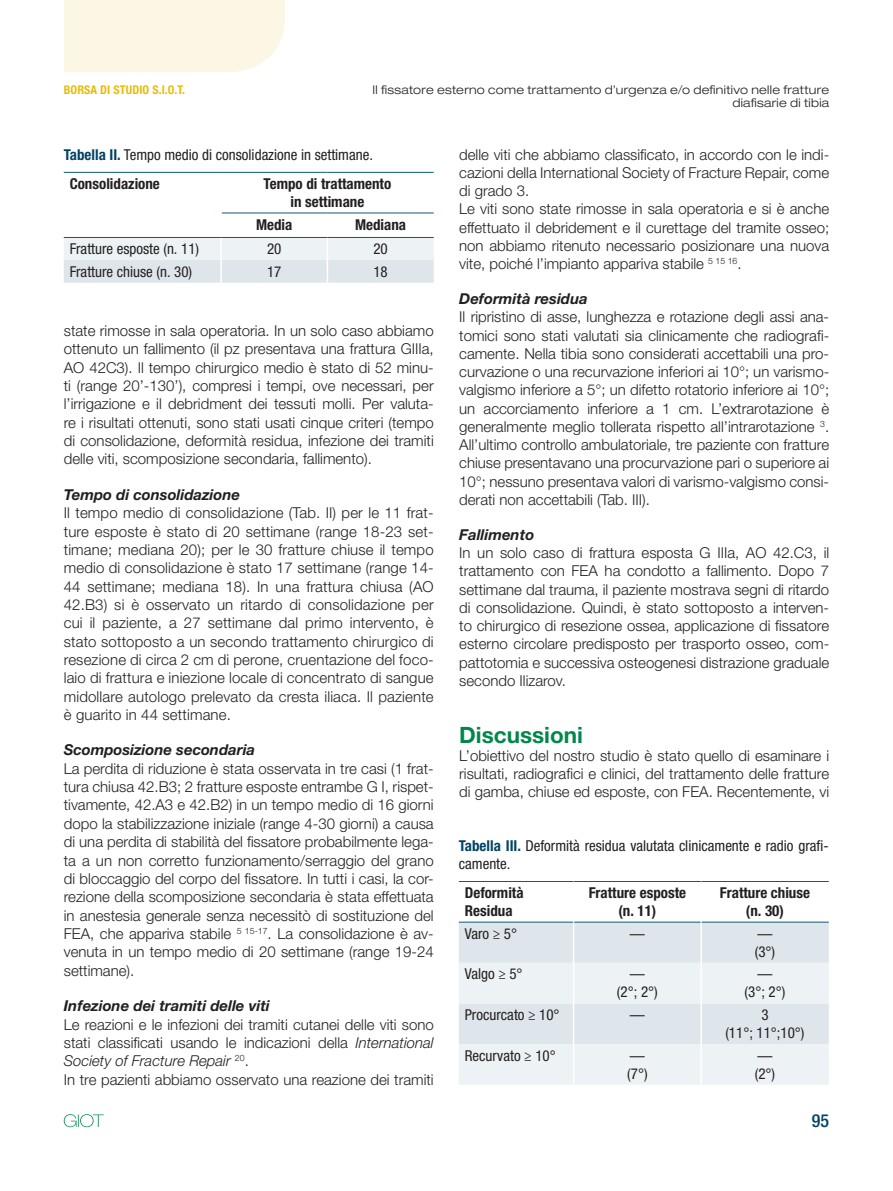
<style>
.page{position:relative;width:893px;height:1191px;background:#fff}
.page>*{position:absolute;margin:0;border:0;box-sizing:border-box;transform-origin:0 0}
.t1{font:700 22.5px "Helvetica Neue LT Std";color:#00884a}
.t2{font:500 condensed 18px "Helvetica Neue LT Std";color:#004264}
.t3{font:300 15px/18.3px "Helvetica Neue LT Std";color:#231f20;text-align:justify}
.t4{font:condensed 15px/18px "Helvetica Neue LT Std";color:#231f20}
.t5{font:italic 700 15px "Helvetica Neue LT Std";color:#231f20}
.t6{font:700 condensed 15px/18px "Helvetica Neue LT Std";color:#231f20;text-align:center}
.t7{font:300 expanded 12px/13.5px "Helvetica Neue LT Std";letter-spacing:.025em;color:#231f20;text-align:right}
.t8{font:700 condensed 12px "Helvetica Neue LT Std";letter-spacing:.01em;color:#e8bd06}
.s1{font-weight:700;color:#004264}
.s2{font-weight:700}
.s3{font-style:italic}
</style>
<div class="page">
<div style="left:64px;top:0;width:221px;height:72px;background:#fcf7e5"></div>
<svg style="left:64px;top:1114px;width:40px;height:13px"></svg>
<svg style="left:64px;top:212px;width:370px;height:71px"></svg>
<hr style="left:64px;top:237px;width:157px;height:1px;background:#0a5d73">
<hr style="left:64px;top:172px;width:157px;height:1px;background:#0a5d73">
<hr style="left:221px;top:172px;width:106px;height:1px;background:#0a5d73">
<hr style="left:327px;top:172px;width:107px;height:1px;background:#0a5d73">
<hr style="left:222px;top:213px;width:105px;height:1px;background:#0a5d73">
<hr style="left:327px;top:213px;width:107px;height:1px;background:#0a5d73">
<hr style="left:221px;top:237px;width:106px;height:1px;background:#0a5d73">
<hr style="left:327px;top:237px;width:107px;height:1px;background:#0a5d73">
<svg style="left:459px;top:921px;width:370px;height:1px"></svg>
<div style="left:459px;top:923px;width:370px;height:39px;background:#dfe6eb"></div>
<svg style="left:459px;top:962px;width:370px;height:122px;background:#e8eef1"></svg>
<hr style="left:459px;top:881px;width:115px;height:1px;background:#0a5d73">
<hr style="left:574px;top:881px;width:127px;height:1px;background:#0a5d73">
<hr style="left:701px;top:881px;width:128px;height:1px;background:#0a5d73">
<hr style="left:459px;top:922px;width:115px;height:1px;background:#0a5d73">
<hr style="left:574px;top:922px;width:127px;height:1px;background:#0a5d73">
<hr style="left:701px;top:922px;width:128px;height:1px;background:#0a5d73">
<hr style="left:573px;top:881px;width:1px;height:41px;background:#fff">
<hr style="left:700px;top:881px;width:2px;height:41px;background:#fff">
<hr style="left:573px;top:922px;width:1px;height:40px;background:#fff">
<hr style="left:700px;top:922px;width:2px;height:40px;background:#fff">
<hr style="left:573px;top:962px;width:1px;height:41px;background:#fff">
<hr style="left:700px;top:962px;width:2px;height:41px;background:#fff">
<hr style="left:573px;top:1003px;width:1px;height:41px;background:#fff">
<hr style="left:700px;top:1003px;width:2px;height:41px;background:#fff">
<hr style="left:573px;top:1044px;width:1px;height:40px;background:#fff">
<hr style="left:700px;top:1044px;width:2px;height:40px;background:#fff">
<p class="t8" style="left:64px;top:82px;width:123px">BORSA DI STUDIO S.I.O.T.</p>
<p class="t7" style="left:373px;top:82px;width:458px">Il fissatore esterno come trattamento d’urgenza e/o definitivo nelle fratture diafisarie di tibia</p>
<p class="t4" style="left:70px;top:139px;width:305px;line-height:29.4px;text-indent:-6px"><span class="s1">Tabella II.</span> Tempo medio di consolidazione in settimane.<br><span class="s2">Consolidazione</span></p>
<p class="t6" style="left:264px;top:174px;width:129px">Tempo di trattamento in settimane</p>
<p class="t6" style="left:256px;top:215px;width:38px">Media</p>
<p class="t6" style="left:355px;top:215px;width:53px">Mediana</p>
<p class="t4" style="left:70px;top:240px;width:131px">Fratture esposte (n. 11)</p>
<p class="t4" style="left:267px;top:240px;width:16px">20</p>
<p class="t4" style="left:373px;top:240px;width:16px">20</p>
<p class="t4" style="left:70px;top:262px;width:124px">Fratture chiuse (n. 30)</p>
<p class="t4" style="left:267px;top:262px;width:16px">17</p>
<p class="t4" style="left:373px;top:262px;width:16px">18</p>
<p class="t3" style="left:64px;top:321px;width:371px">state rimosse in sala operatoria. In un solo caso abbiamo ottenuto un fallimento (il pz presentava una frattura GIIIa, AO 42C3). Il tempo chirurgico medio è stato di 52 minu&shy;ti (range 20’-130’), compresi i tempi, ove necessari, per l’irrigazione e il debridment dei tessuti molli. Per valuta&shy;re i risultati ottenuti, sono stati usati cinque criteri (tempo di consolidazione, deformità residua, infezione dei tramiti delle viti, scomposizione secondaria, fallimento).</p>
<p class="t5" style="left:64px;top:485px;width:178px">Tempo di consolidazione</p>
<p class="t3" style="left:64px;top:503px;width:371px">Il tempo medio di consolidazione (Tab. II) per le 11 frat&shy;ture esposte è stato di 20 settimane (range 18-23 set&shy;timane; mediana 20); per le 30 fratture chiuse il tempo medio di consolidazione è stato 17 settimane (range 14- 44 settimane; mediana 18). In una frattura chiusa (AO 42.B3) si è osservato un ritardo di consolidazione per cui il paziente, a 27 settimane dal primo intervento, è stato sottoposto a un secondo trattamento chirurgico di resezione di circa 2 cm di perone, cruentazione del foco&shy;laio di frattura e iniezione locale di concentrato di sangue midollare autologo prelevato da cresta iliaca. Il paziente è guarito in 44 settimane.</p>
<p class="t5" style="left:64px;top:740px;width:193px">Scomposizione secondaria</p>
<p class="t3" style="left:64px;top:759px;width:371px">La perdita di riduzione è stata osservata in tre casi (1 frat&shy;tura chiusa 42.B3; 2 fratture esposte entrambe G I, rispet&shy;tivamente, 42.A3 e 42.B2) in un tempo medio di 16 giorni dopo la stabilizzazione iniziale (range 4-30 giorni) a causa di una perdita di stabilità del fissatore probabilmente lega&shy;ta a un non corretto funzionamento/serraggio del grano di bloccaggio del corpo del fissatore. In tutti i casi, la cor&shy;rezione della scomposizione secondaria è stata effettuata in anestesia generale senza necessitò di sostituzione del FEA, che appariva stabile <sup>5</sup> <sup>15-17</sup>. La consolidazione è av&shy;venuta in un tempo medio di 20 settimane (range 19-24 settimane).</p>
<p class="t5" style="left:64px;top:996px;width:208px">Infezione dei tramiti delle viti</p>
<p class="t3" style="left:64px;top:1014px;width:371px;text-align:left">Le reazioni e le infezioni dei tramiti cutanei delle viti sono stati classificati usando le indicazioni della <span class="s3">International Society of Fracture Repair</span> <sup>20</sup>.<br>In tre pazienti abbiamo osservato una reazione dei tramiti</p>
<p class="t3" style="left:459px;top:145px;width:371px;text-align:left">delle viti che abbiamo classificato, in accordo con le indi&shy;cazioni della International Society of Fracture Repair, come di grado 3.<br>Le viti sono state rimosse in sala operatoria e si è anche effettuato il debridement e il curettage del tramite osseo; non abbiamo ritenuto necessario posizionare una nuova vite, poiché l’impianto appariva stabile <sup>5</sup> <sup>15</sup> <sup>16</sup>.</p>
<p class="t5" style="left:459px;top:289px;width:130px">Deformità residua</p>
<p class="t3" style="left:459px;top:308px;width:371px">Il ripristino di asse, lunghezza e rotazione degli assi ana&shy;tomici sono stati valutati sia clinicamente che radiografi&shy;camente. Nella tibia sono considerati accettabili una pro&shy;curvazione o una recurvazione inferiori ai 10°; un varismo&shy;valgismo inferiore a 5°; un difetto rotatorio inferiore ai 10°; un accorciamento inferiore a 1 cm. L’extrarotazione è generalmente meglio tollerata rispetto all’intrarotazione <sup>3</sup>.<br>All’ultimo controllo ambulatoriale, tre paziente con fratture chiuse presentavano una procurvazione pari o superiore ai 10°; nessuno presentava valori di varismo-valgismo consi&shy;derati non accettabili (Tab. III).</p>
<p class="t5" style="left:459px;top:525px;width:76px">Fallimento</p>
<p class="t3" style="left:459px;top:543px;width:371px">In un solo caso di frattura esposta G IIIa, AO 42.C3, il trattamento con FEA ha condotto a fallimento. Dopo 7 settimane dal trauma, il paziente mostrava segni di ritardo di consolidazione. Quindi, è stato sottoposto a interven&shy;to chirurgico di resezione ossea, applicazione di fissatore esterno circolare predisposto per trasporto osseo, com&shy;pattotomia e successiva osteogenesi distrazione graduale secondo Ilizarov.</p>
<h1 class="t1" style="left:459px;top:720px;width:125px">Discussioni</h1>
<p class="t3" style="left:459px;top:746px;width:371px">L’obiettivo del nostro studio è stato quello di esaminare i risultati, radiografici e clinici, del trattamento delle fratture di gamba, chiuse ed esposte, con FEA. Recentemente, vi</p>
<p class="t4" style="left:459px;top:836px;width:371px"><span class="s1">Tabella III.</span> Deformità residua valutata clinicamente e radio grafi&shy;camente.</p>
<p class="t6" style="left:465px;top:883px;width:60px;text-align:left">Deformità<br>Residua</p>
<p class="t6" style="left:589px;top:883px;width:99px">Fratture esposte (n. 11)</p>
<p class="t6" style="left:720px;top:883px;width:92px">Fratture chiuse (n. 30)</p>
<p class="t4" style="left:465px;top:924px;width:54px">Varo ≥ 5°</p>
<p class="t4" style="left:630px;top:924px;width:16px">—</p>
<p class="t4" style="left:755px;top:924px;width:22px">— (3°)</p>
<p class="t4" style="left:465px;top:965px;width:59px">Valgo ≥ 5°</p>
<p class="t4" style="left:617px;top:965px;width:42px;text-align:center">—<br>(2°; 2°)</p>
<p class="t4" style="left:744px;top:965px;width:42px;text-align:center">—<br>(3°; 2°)</p>
<p class="t4" style="left:465px;top:1005px;width:96px">Procurcato ≥ 10°</p>
<p class="t4" style="left:630px;top:1005px;width:16px">—</p>
<p class="t4" style="left:725px;top:1005px;width:81px;text-align:center">3<br>(11°; 11°;10°)</p>
<p class="t4" style="left:465px;top:1046px;width:92px">Recurvato ≥ 10°</p>
<p class="t4" style="left:627px;top:1046px;width:22px">— (7°)</p>
<p class="t4" style="left:755px;top:1046px;width:22px">— (2°)</p>
<p class="t2" style="left:812px;top:1110px;width:19px">95</p>
</div>
